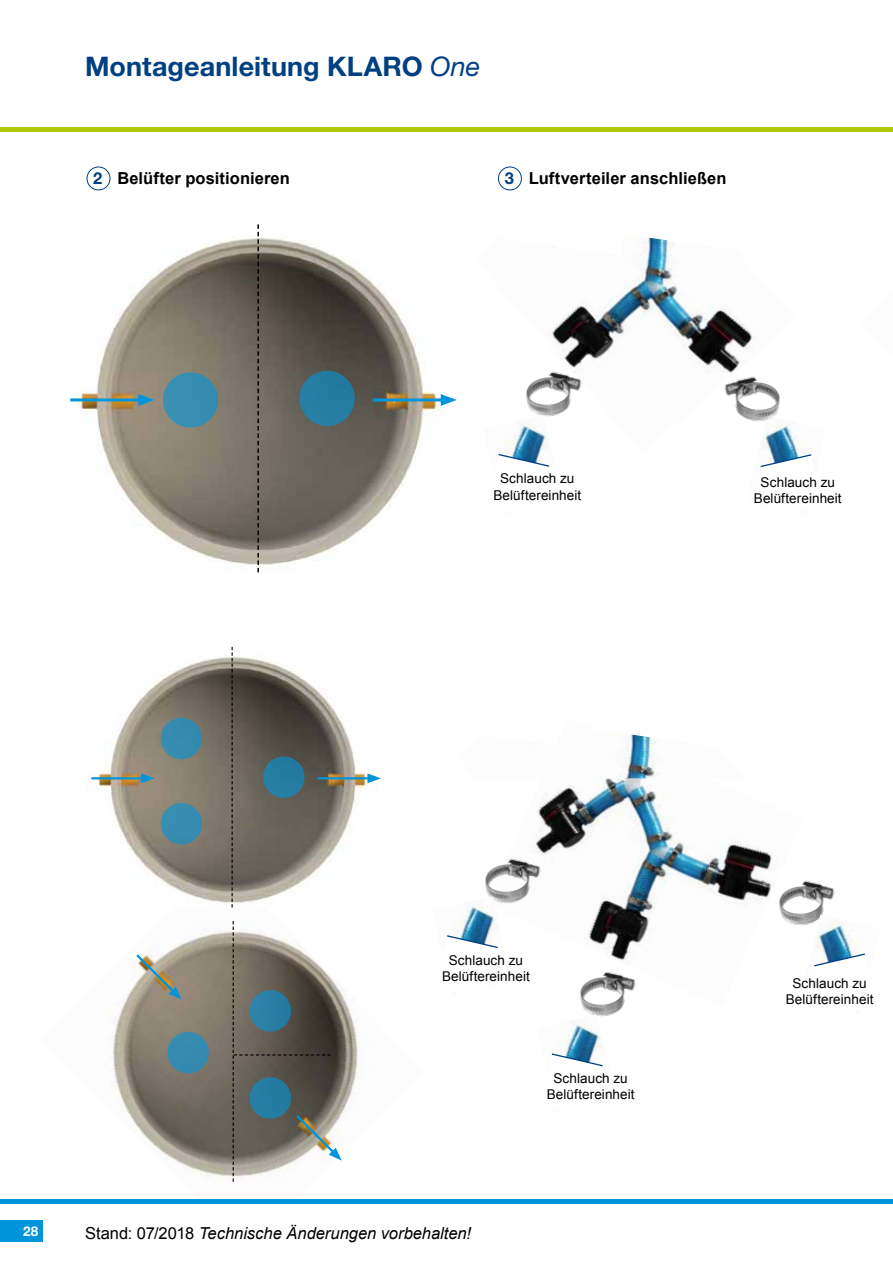
<style>
.page{position:relative;width:893px;height:1263px;background:#fff}
.page>*{position:absolute;margin:0;border:0;box-sizing:border-box;transform-origin:0 0}
.t1{font:700 27px "Helvetica Neue LT Pro";letter-spacing:.005em;color:#004082}
.t2{font:700 16.5px "Arial";letter-spacing:.005em;color:#000}
.t3{font:italic 16.5px "Arial";color:#000}
.t4{font:700 16.5px "Helvetica Neue LT Pro";color:#004082}
.t5{font:13.5px/16.2px "Arial";letter-spacing:.005em;color:#000;text-align:center}
.t6{font:700 13.5px "Helvetica Neue LT Pro";color:#fff}
.s1{font-weight:400;font-style:italic}
.s2{font-style:normal}
</style>
<div class="page">
<img style="left:105px;top:907px;width:258px;height:275px">
<svg style="left:134px;top:952px;width:48px;height:48px;background:#a8a899"></svg>
<div style="left:167px;top:1032px;width:42px;height:41px;background:#358baf;border-radius:50%"></div>
<svg style="left:233px;top:921px;width:109px;height:261px"></svg>
<img style="left:796px;top:440px;width:9px;height:13px">
<svg style="left:760px;top:453px;width:58px;height:14px"></svg>
<img style="left:70px;top:238px;width:372px;height:327px">
<hr style="left:373px;top:398px;width:73px;height:3px;background:#0095db">
<svg style="left:441px;top:394px;width:16px;height:12px"></svg>
<hr style="left:70px;top:398px;width:74px;height:3px;background:#0095db">
<svg style="left:138px;top:394px;width:16px;height:12px"></svg>
<svg style="left:257px;top:224px;width:2px;height:348px"></svg>
<div style="left:87px;top:167px;width:23px;height:23px;border:1px solid #004082;border-radius:50%"></div>
<div style="left:498px;top:167px;width:24px;height:23px;border:1px solid #004082;border-radius:50%"></div>
<div style="left:163px;top:372px;width:55px;height:56px;background:#388eb1;border-radius:50%"></div>
<div style="left:299px;top:371px;width:56px;height:55px;background:#257da3;border-radius:50%"></div>
<img style="left:552px;top:236px;width:244px;height:217px">
<img style="left:709px;top:370px;width:84px;height:57px">
<img style="left:526px;top:366px;width:72px;height:57px">
<img style="left:505px;top:415px;width:58px;height:38px">
<svg style="left:492px;top:453px;width:58px;height:14px"></svg>
<img style="left:88px;top:655px;width:290px;height:252px">
<hr style="left:318px;top:777px;width:54px;height:2px;background:#0095db">
<svg style="left:367px;top:773px;width:14px;height:10px"></svg>
<hr style="left:91px;top:777px;width:54px;height:2px;background:#0095db">
<svg style="left:141px;top:773px;width:13px;height:10px"></svg>
<svg style="left:232px;top:647px;width:1px;height:260px"></svg>
<div style="left:161px;top:718px;width:41px;height:41px;background:#358baf;border-radius:50%"></div>
<div style="left:263px;top:756px;width:41px;height:42px;background:#257ca3;border-radius:50%"></div>
<div style="left:161px;top:803px;width:41px;height:41px;background:#368db1;border-radius:50%"></div>
<img style="left:535px;top:778px;width:242px;height:182px">
<img style="left:485px;top:852px;width:72px;height:57px">
<img style="left:454px;top:896px;width:58px;height:38px">
<svg style="left:440px;top:934px;width:58px;height:15px"></svg>
<img style="left:580px;top:971px;width:56px;height:43px">
<img style="left:559px;top:1014px;width:54px;height:38px">
<svg style="left:545px;top:1052px;width:58px;height:15px"></svg>
<img style="left:766px;top:875px;width:69px;height:57px">
<img style="left:800px;top:914px;width:59px;height:38px">
<svg style="left:814px;top:952px;width:58px;height:17px"></svg>
<img style="left:616px;top:733px;width:45px;height:45px">
<div style="left:0;top:1220px;width:43px;height:22px;background:#0095db"></div>
<hr style="left:0;top:1199px;width:893px;height:4px;background:#0095db">
<hr style="left:0;top:128px;width:893px;height:4px;background:#afca0b">
<h1 class="t1" style="left:85px;top:49px;width:397px">Montageanleitung KLARO <span class="s1">One</span></h1>
<p class="t2" style="left:117px;top:167px;width:174px">Belüfter positionieren</p>
<p class="t2" style="left:529px;top:167px;width:199px">Luftverteiler anschließen</p>
<p class="t4" style="left:93px;top:168px;width:11px">2</p>
<p class="t4" style="left:505px;top:168px;width:11px">3</p>
<p class="t5" style="left:493px;top:471px;width:89px">Schlauch zu<br>Belüftereinheit</p>
<p class="t5" style="left:754px;top:474px;width:89px">Schlauch zu<br>Belüftereinheit</p>
<p class="t5" style="left:442px;top:952px;width:89px">Schlauch zu<br>Belüftereinheit</p>
<p class="t5" style="left:547px;top:1070px;width:89px">Schlauch zu<br>Belüftereinheit</p>
<p class="t6" style="left:23px;top:1222px;width:17px">28</p>
<p class="t3" style="left:85px;top:1222px;width:387px"><span class="s2">Stand: 07/2018</span> Technische Änderungen vorbehalten!</p>
<p class="t5" style="left:786px;top:975px;width:89px">Schlauch zu<br>Belüftereinheit</p>
</div>
